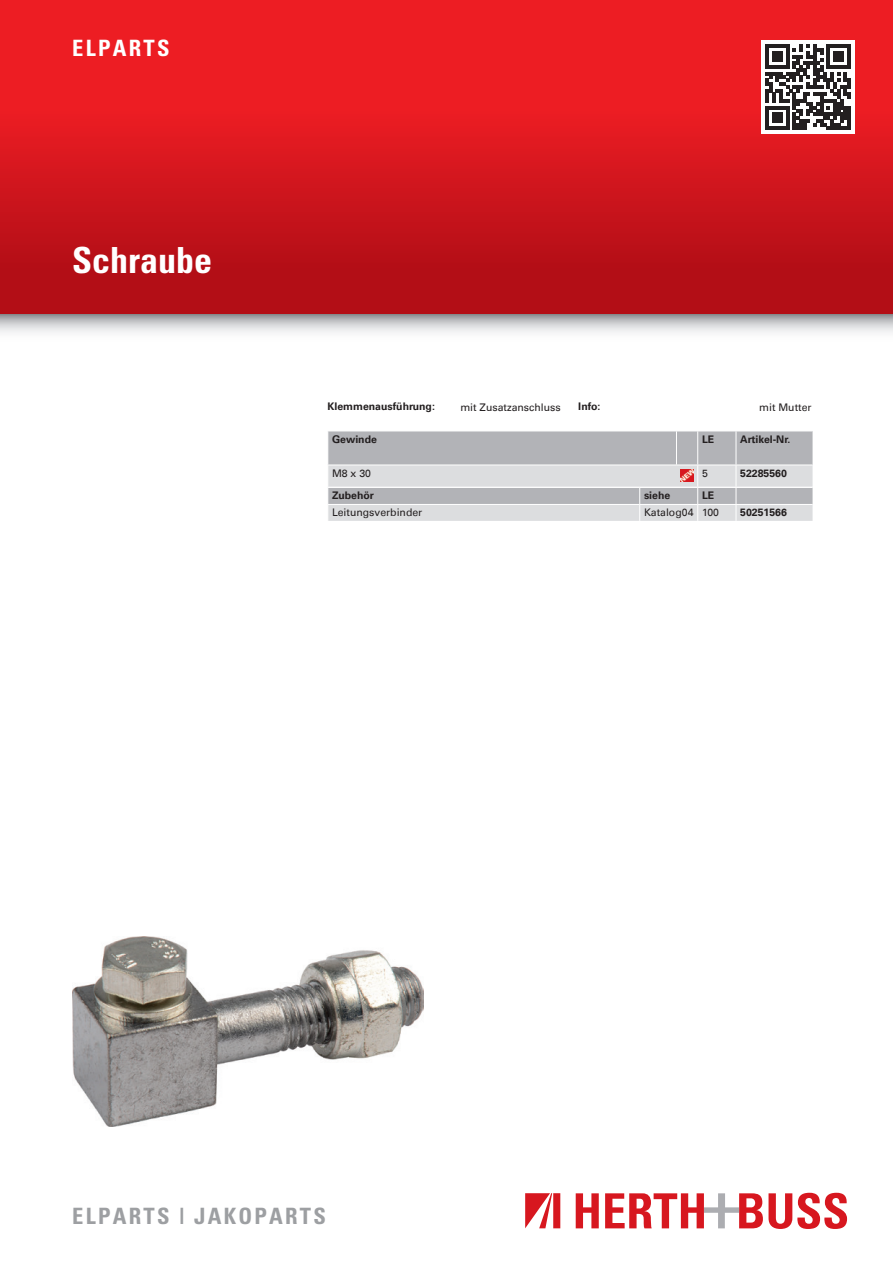
<style>
.page{position:relative;width:893px;height:1263px;background:#fff}
.page>*{position:absolute;margin:0;border:0;box-sizing:border-box;transform-origin:0 0}
.t1{font:700 condensed 36px "Univers";color:#fff}
.t2{font:700 condensed 22.5px "Univers";letter-spacing:.1em;color:#9d9fa2}
.t3{font:700 condensed 22.5px "Univers";letter-spacing:.1em;color:#fff}
.t4{font:700 10.5px "Univers Com 65";color:#231f20}
.t5{font:10.5px "Univers Com 55 Roman";color:#231f20}
</style>
<div class="page">
<img style="left:0;top:0;width:893px;height:333px">
<div style="left:761px;top:40px;width:94px;height:94px;background:#fff"></div>
<svg style="left:765px;top:45px;width:85px;height:85px"></svg>
<img style="left:72px;top:936px;width:351px;height:191px">
<svg style="left:576px;top:1193px;width:23px;height:35px"></svg>
<svg style="left:605px;top:1193px;width:242px;height:36px"></svg>
<svg style="left:525px;top:1193px;width:35px;height:35px"></svg>
<svg style="left:328px;top:431px;width:484px;height:90px;background:#c6c7ca"></svg>
<h2 class="t3" style="left:72px;top:34px;width:99px">ELPARTS</h2>
<h1 class="t1" style="left:72px;top:238px;width:142px">Schraube</h1>
<p class="t4" style="left:327px;top:400px;width:109px">Klemmenausführung:</p>
<p class="t5" style="left:460px;top:401px;width:102px">mit Zusatzanschluss</p>
<p class="t4" style="left:578px;top:400px;width:24px">Info:</p>
<p class="t5" style="left:759px;top:401px;width:54px">mit Mutter</p>
<p class="t4" style="left:332px;top:433px;width:46px">Gewinde</p>
<p class="t4" style="left:702px;top:433px;width:14px">LE</p>
<p class="t4" style="left:740px;top:433px;width:52px">Artikel-Nr.</p>
<p class="t5" style="left:332px;top:467px;width:41px">M8 x 30</p>
<p class="t5" style="left:702px;top:467px;width:7px">5</p>
<p class="t4" style="left:740px;top:467px;width:48px">52285560</p>
<p class="t4" style="left:332px;top:489px;width:44px">Zubehör</p>
<p class="t4" style="left:644px;top:489px;width:28px">siehe</p>
<p class="t4" style="left:702px;top:489px;width:14px">LE</p>
<p class="t5" style="left:332px;top:506px;width:92px">Leitungsverbinder</p>
<p class="t5" style="left:644px;top:506px;width:77px">Katalog04 100</p>
<p class="t4" style="left:740px;top:506px;width:48px">50251566</p>
<h2 class="t2" style="left:72px;top:1202px;width:255px">ELPARTS | JAKOPARTS</h2>
</div>
